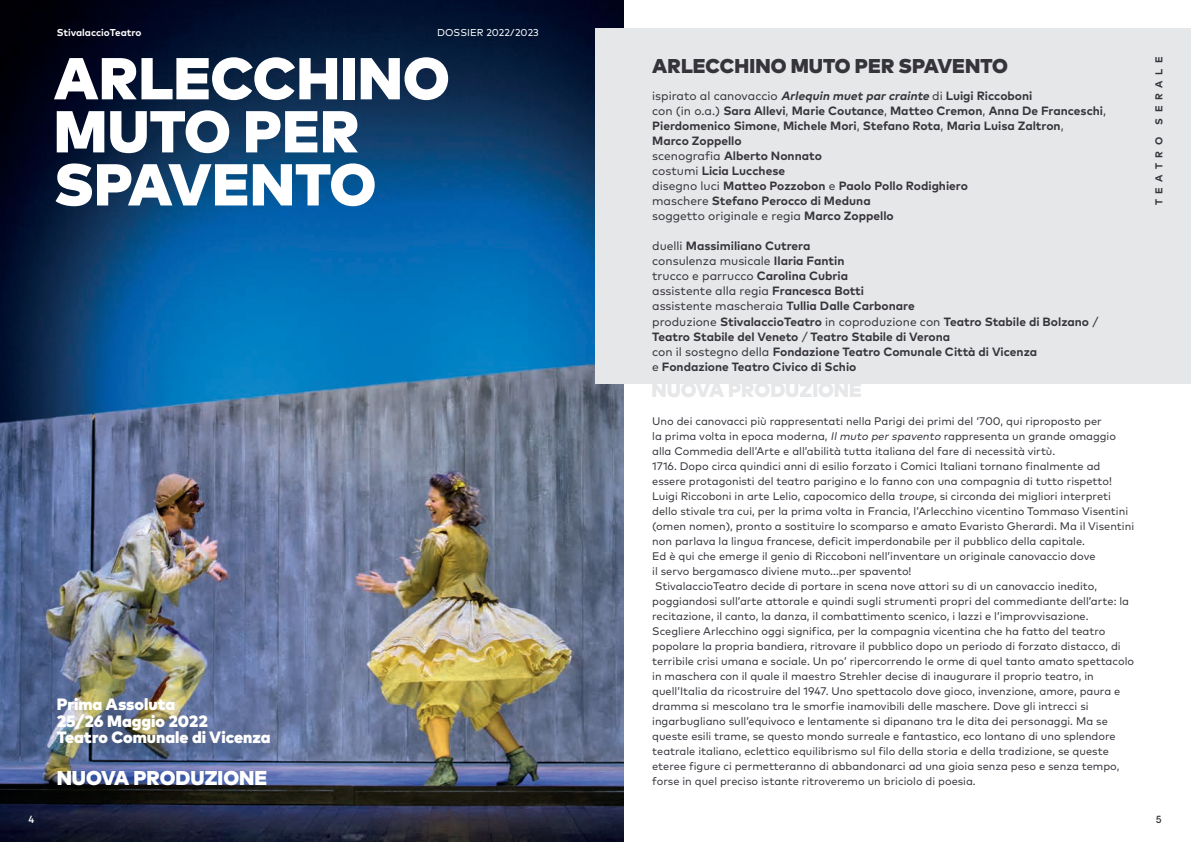
<style>
.page{position:relative;width:1191px;height:842px;background:#fff}
.page>*{position:absolute;margin:0;border:0;box-sizing:border-box;transform-origin:0 0}
.t1{font:900 59px/53.1px "Mark Pro";letter-spacing:.005em;color:#fff}
.t2{font:900 20px "Mark Pro";letter-spacing:.005em;color:#36343b}
.t3{font:900 20px "Mark Pro";color:#fff}
.t4{font:900 20px "Mark Pro";color:#e6e7e9}
.t5{font:900 16.4px/16.4px "Mark Pro";color:#fff}
.t6{font:700 12px/15px "Mark Pro";color:#36343b}
.t7{font:11px/15px "Mark Pro";color:#36343b}
.t8{font:600 10.5px "Compose";color:#36343b}
.t9{font:600 10.5px "Compose";color:#fff}
.t10{font:700 10px "Mark Pro";color:#fff}
.t11{font:10px "Mark Pro";letter-spacing:.005em;color:#fff}
.t12{font:700 10px "Mark Pro";letter-spacing:.555em;color:#36343b}
.s1{font-weight:400}
.s2{font-style:italic}
</style>
<div class="page">
<img style="left:0;top:0;width:624px;height:842px">
<div style="left:595px;top:28px;width:596px;height:356px;background:#e6e7e9"></div>
<p class="t10" style="left:57px;top:25px;width:86px">StivalaccioTeatro</p>
<p class="t11" style="left:437px;top:25px;width:103px">DOSSIER 2022/2023</p>
<h1 class="t1" style="left:54px;top:47px;width:397px">ARLECCHINO<br>MUTO PER<br>SPAVENTO</h1>
<p class="t9" style="left:28px;top:814px;width:7px">4</p>
<h3 class="t5" style="left:57px;top:695px;width:215px">Prima Assoluta<br>25/26 Maggio 2022<br>Teatro Comunale di Vicenza</h3>
<h2 class="t3" style="left:57px;top:763px;width:212px">NUOVA PRODUZIONE</h2>
<h2 class="t2" style="left:652px;top:50px;width:357px">ARLECCHINO MUTO PER SPAVENTO</h2>
<p class="t6" style="left:652px;top:88px;width:455px"><span class="s1">ispirato al canovaccio</span> <span class="s2">Arlequin muet parcrainte</span><span class="s1">di</span> Luigi Riccoboni<br><span class="s1">con (in o.a.)</span> Sara Allevi<span class="s1">,</span> Marie Coutance<span class="s1">,</span> Matteo Cremon<span class="s1">,</span> Anna De Franceschi<span class="s1">, </span>Pierdomenico Simone<span class="s1">,</span> Michele Mori<span class="s1">,</span> Stefano Rota<span class="s1">,</span> Maria Luisa Zaltron<span class="s1">,<br></span>Marco Zoppello<br><span class="s1">scenografia</span> Alberto Nonnato<br><span class="s1">costumi</span> Licia Lucchese<br><span class="s1">disegno luci</span> Matteo Pozzobon <span class="s1">e</span> Paolo Pollo Rodighiero<br><span class="s1">maschere</span> Stefano Perocco di Meduna<br><span class="s1">soggetto originale e regia</span> Marco Zoppello</p>
<p class="t6" style="left:652px;top:238px;width:448px"><span class="s1">duelli</span> Massimiliano Cutrera<br><span class="s1">consulenza musicale</span> Ilaria Fantin<br><span class="s1">trucco e parrucco</span> Carolina Cubria<br><span class="s1">assistente alla regia</span> Francesca Botti<br><span class="s1">assistente mascheraia</span> Tullia Dalle Carbonare<br><span class="s1">produzione</span> StivalaccioTeatro <span class="s1">in coproduzione con</span> Teatro Stabile di Bolzano <span class="s1">/ </span>Teatro Stabile del Veneto <span class="s1">/</span> Teatro Stabile di Verona<br><span class="s1">con il sostegno della</span> Fondazione Teatro Comunale Città di Vicenza<br><span class="s1">e</span> Fondazione Teatro Civico di Schio</p>
<h2 class="t4" style="left:651px;top:375px;width:212px">NUOVA PRODUZIONE</h2>
<p class="t7" style="left:652px;top:413px;width:483px">Uno dei canovacci più rappresentati nella Parigi dei primi del ‘700, qui riproposto per<br>la prima volta in epoca moderna, <span class="s2">Ilmuto perspavento</span> rappresenta un grande omaggio alla Commedia dell’Arte e all’abilità tutta italiana del fare di necessità virtù.<br>1716. Dopo circa quindici anni di esilio forzato i Comici Italiani tornano finalmente ad essere protagonisti del teatro parigino e lo fanno con una compagnia di tutto rispetto!<br>Luigi Riccoboni in arte Lelio, capocomico della <span class="s2">troupe</span>, si circonda dei migliori interpreti dello stivale tra cui, per la prima volta in Francia, l’Arlecchino vicentino Tommaso Visentini (omen nomen), pronto a sostituire lo scomparso e amato Evaristo Gherardi. Ma il Visentini non parlava la lingua francese, deficit imperdonabile per il pubblico della capitale.<br>Ed è qui che emerge il genio di Riccoboni nell’inventare un originale canovaccio dove<br>il servo bergamasco diviene muto...per spavento!<br>StivalaccioTeatro decide di portare in scena nove attori su di un canovaccio inedito, poggiandosi sull’arte attorale e quindi sugli strumenti propri del commediante dell’arte: la recitazione, il canto, la danza, il combattimento scenico, i lazzi e l’improvvisazione.<br>Scegliere Arlecchino oggi significa, per la compagnia vicentina che ha fatto del teatro popolare la propria bandiera, ritrovare il pubblico dopo un periodo di forzato distacco, di terribile crisi umana e sociale. Un po’ ripercorrendo le orme di quel tanto amato spettacolo in maschera con il quale il maestro Strehler decise di inaugurare il proprio teatro, in quell’Italia da ricostruire del 1947. Uno spettacolo dove gioco, invenzione, amore, paura e dramma si mescolano tra le smorfie inamovibili delle maschere. Dove gli intrecci si ingarbugliano sull’equivoco e lentamente si dipanano tra le dita dei personaggi. Ma se queste esili trame, se questo mondo surreale e fantastico, eco lontano di uno splendore teatrale italiano, eclettico equilibrismo sul filo della storia e della tradizione, se queste eteree figure ci permetteranno di abbandonarci ad una gioia senza peso e senza tempo, forse in quel preciso istante ritroveremo un briciolo di poesia.</p>
<p class="t12" style="left:1151px;top:205px;width:150px;rotate:-90deg">TEATRO SERALE</p>
<p class="t8" style="left:1156px;top:814px;width:7px">5</p>
</div>
